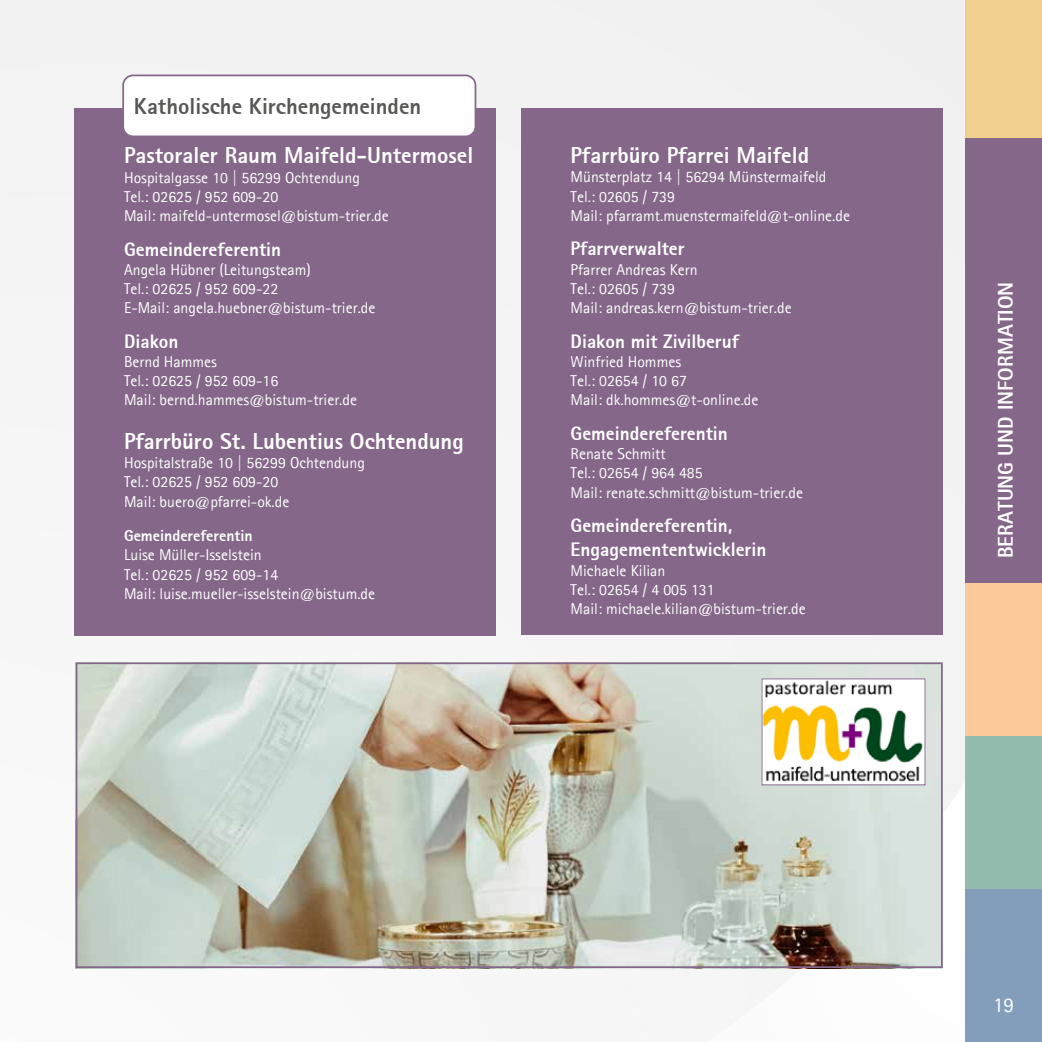
<style>
.page{position:relative;width:1042px;height:1042px;background:#fff}
.page>*{position:absolute;margin:0;border:0;box-sizing:border-box;transform-origin:0 0}
.t1{font:800 22.75px "Agfa Rotis Sans Serif";color:#fff}
.t2{font:800 22.75px "Agfa Rotis Sans Serif";color:#575756}
.t3{font:800 21px "Agfa Rotis Sans Serif";color:#fff}
.t4{font:21px "Agfa Rotis Sans Serif";color:#fff}
.t5{font:800 19.25px/24.5px "Agfa Rotis Sans Serif";color:#fff}
.t6{font:15.75px/19.2px "Agfa Rotis Sans Serif";color:#fff}
.t7{font:800 15.75px "Agfa Rotis Sans Serif";color:#fff}
</style>
<div class="page">
<div style="left:0;top:0;width:965px;height:969px;background:#f3f3f3"></div>
<div style="left:965px;top:0;width:77px;height:138px;background:#f0cf8f"></div>
<div style="left:965px;top:138px;width:77px;height:445px;background:#85678a"></div>
<div style="left:965px;top:583px;width:77px;height:153px;background:#fbc99a"></div>
<div style="left:965px;top:736px;width:77px;height:153px;background:#94bcae"></div>
<div style="left:965px;top:889px;width:77px;height:153px;background:#839ebb"></div>
<div style="left:74px;top:108px;width:422px;height:527px;background:#85678a"></div>
<div style="left:123px;top:75px;width:352px;height:61px;background:#fff;border-radius:10px"></div>
<div style="left:122px;top:75px;width:354px;height:62px;border:2px solid #85678a;border-radius:10px"></div>
<div style="left:521px;top:108px;width:422px;height:526px;background:#85678a"></div>
<img style="left:79px;top:665px;width:861px;height:300px">
<div style="left:76px;top:662px;width:867px;height:306px;border:2px solid #85678a"></div>
<img style="left:763px;top:680px;width:160px;height:103px">
<div style="left:761px;top:678px;width:164px;height:107px;border:1px solid #85678a"></div>
<h1 class="t2" style="left:134px;top:92px;width:289px">Katholische Kirchengemeinden</h1>
<h1 class="t1" style="left:124px;top:141px;width:351px">Pastoraler Raum Maifeld-Untermosel</h1>
<p class="t6" style="left:124px;top:167px;width:266px">Hospitalgasse 10 | 56299 Ochtendung<br>Tel.: 02625 / 952 609-20<br>Mail: maifeld-untermosel@bistum-trier.de</p>
<p class="t5" style="left:124px;top:236px;width:159px">Gemeindereferentin</p>
<p class="t6" style="left:124px;top:260px;width:253px">Angela Hübner (Leitungsteam)<br>Tel.: 02625 / 952 609-22<br>E-Mail: angela.huebner@bistum-trier.de</p>
<p class="t5" style="left:124px;top:329px;width:56px">Diakon</p>
<p class="t6" style="left:124px;top:352px;width:234px">Bernd Hammes<br>Tel.: 02625 / 952 609-16<br>Mail: bernd.hammes@bistum-trier.de</p>
<h1 class="t1" style="left:124px;top:427px;width:341px">Pfarrbüro St. Lubentius Ochtendung</h1>
<p class="t6" style="left:124px;top:453px;width:242px">Hospitalstraße 10 | 56299 Ochtendung<br>Tel.: 02625 / 952 609-20<br>Mail: buero@pfarrei-ok.de</p>
<p class="t7" style="left:124px;top:526px;width:130px">Gemeindereferentin</p>
<p class="t6" style="left:124px;top:545px;width:253px">Luise Müller-Isselstein<br>Tel.: 02625 / 952 609-14<br>Mail: luise.mueller-isselstein@bistum.de</p>
<h1 class="t1" style="left:570px;top:141px;width:240px">Pfarrbüro Pfarrei Maifeld</h1>
<p class="t6" style="left:570px;top:167px;width:281px">Münsterplatz 14 | 56294 Münstermaifeld<br>Tel.: 02605 / 739<br>Mail: pfarramt.muenstermaifeld@t-online.de</p>
<p class="t5" style="left:570px;top:236px;width:116px">Pfarrverwalter</p>
<p class="t6" style="left:570px;top:259px;width:223px">Pfarrer Andreas Kern<br>Tel.: 02605 / 739<br>Mail: andreas.kern@bistum-trier.de</p>
<p class="t5" style="left:570px;top:328px;width:170px">Diakon mit Zivilberuf</p>
<p class="t6" style="left:570px;top:352px;width:189px">Winfried Hommes<br>Tel.: 02654 / 10 67<br>Mail: dk.hommes@t-online.de</p>
<p class="t5" style="left:570px;top:421px;width:159px">Gemeindereferentin</p>
<p class="t6" style="left:570px;top:444px;width:234px">Renate Schmitt<br>Tel.: 02654 / 964 485<br>Mail: renate.schmitt@bistum-trier.de</p>
<p class="t5" style="left:570px;top:513px;width:197px">Gemeindereferentin,<br>Engagemententwicklerin</p>
<p class="t6" style="left:570px;top:560px;width:237px">Michaele Kilian<br>Tel.: 02654 / 4 005 131<br>Mail: michaele.kilian@bistum-trier.de</p>
<h2 class="t3" style="left:992px;top:558px;width:278px;rotate:-90deg">BERATUNG UND INFORMATION</h2>
<h2 class="t4" style="left:993px;top:992px;width:22px">19</h2>
</div>
